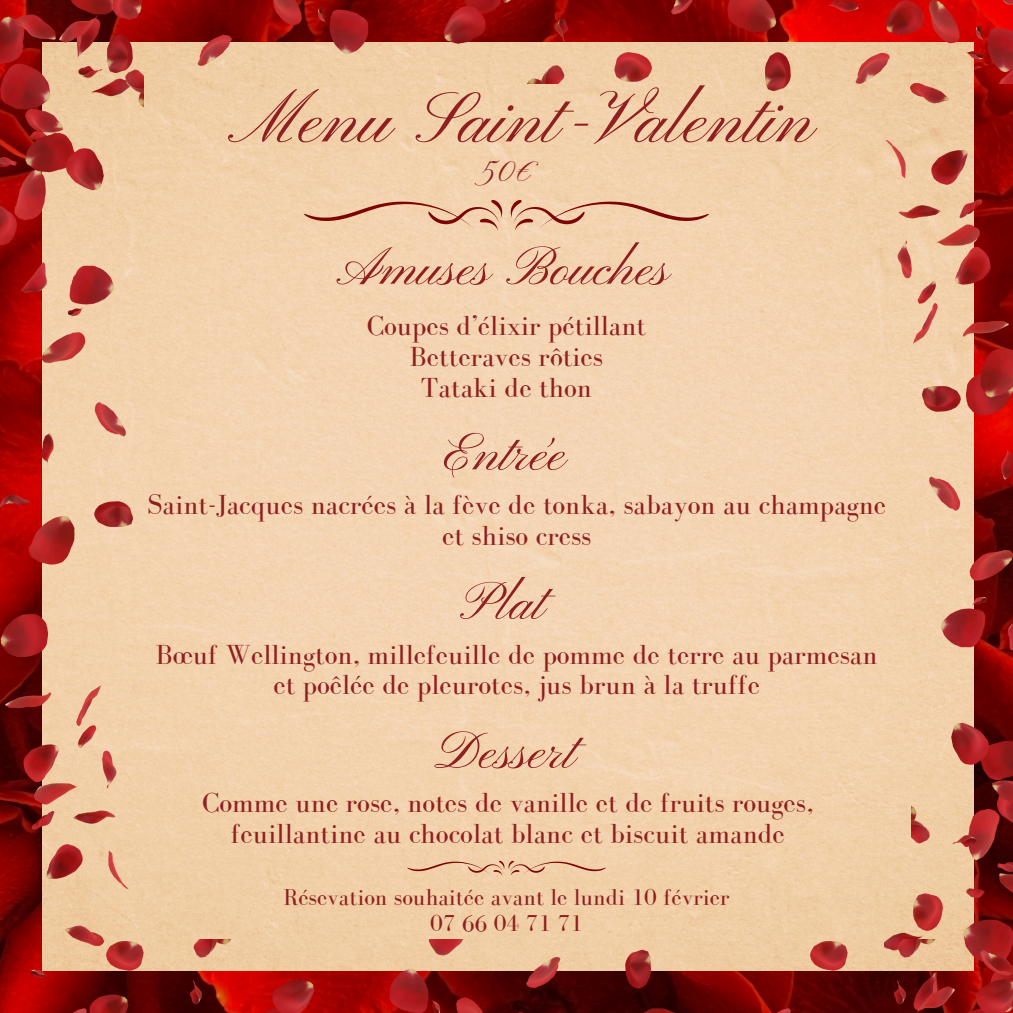
<style>
.page{position:relative;width:1013px;height:1013px;background:#fff}
.page>*{position:absolute;margin:0;border:0;box-sizing:border-box;transform-origin:0 0}
.t1{font:73.12px "Pinyon Script";color:#901f1f}
.t2{font:54px "Pinyon Script";color:#901f1f}
.t3{font:29px "Pinyon Script";color:#901f1f}
.t4{font:28.38px/31px "Bodoni FLF";color:#901f1f;text-align:center}
.t5{font:23.62px "Bodoni FLF";color:#901f1f}
</style>
<div class="page">
<img style="left:129px;top:83px;width:756px;height:856px">
<img style="left:0;top:606px;width:129px;height:333px">
<img style="left:885px;top:101px;width:127px;height:838px">
<img style="left:143px;top:0;width:542px;height:83px">
<img style="left:0;top:939px;width:421px;height:73px">
<img style="left:0;top:0;width:143px;height:606px">
<img style="left:421px;top:939px;width:490px;height:73px">
<img style="left:911px;top:307px;width:101px;height:705px">
<img style="left:685px;top:0;width:327px;height:101px">
<svg style="left:304px;top:200px;width:198px;height:31px;background:#e4ba9a"></svg>
<svg style="left:510px;top:200px;width:199px;height:31px;background:#e5ba9c"></svg>
<svg style="left:407px;top:860px;width:199px;height:15px;background:#e3b896"></svg>
<p class="t1" style="left:239px;top:79px;width:579px">Menu Saint-Valentin</p>
<h4 class="t3" style="left:479px;top:156px;width:56px">50€</h4>
<p class="t2" style="left:342px;top:238px;width:331px">Amuses Bouches</p>
<p class="t4" style="left:367px;top:309px;width:281px">Coupes d’élixir pétillant<br>Betteraves rôties<br>Tataki de thon</p>
<p class="t2" style="left:445px;top:423px;width:124px">Entrée</p>
<p class="t4" style="left:147px;top:489px;width:740px">Saint-Jacques nacrées à la fève de tonka, sabayon au champagne et shiso cress</p>
<p class="t2" style="left:466px;top:572px;width:82px">Plat</p>
<p class="t4" style="left:156px;top:638px;width:723px">Bœuf Wellington, millefeuille de pomme de terre au parmesan et poêlée de pleurotes, jus brun à la truffe</p>
<p class="t2" style="left:435px;top:721px;width:144px">Dessert</p>
<h1 class="t4" style="left:202px;top:787px;width:613px">Comme une rose, notes de vanille et de fruits rouges, feuillantine au chocolat blanc et biscuit amande</h1>
<p class="t5" style="left:283px;top:884px;width:447px">Résevation souhaitée avant le lundi 10 février</p>
<h2 class="t5" style="left:430px;top:910px;width:154px">07 66 04 71 71</h2>
</div>
